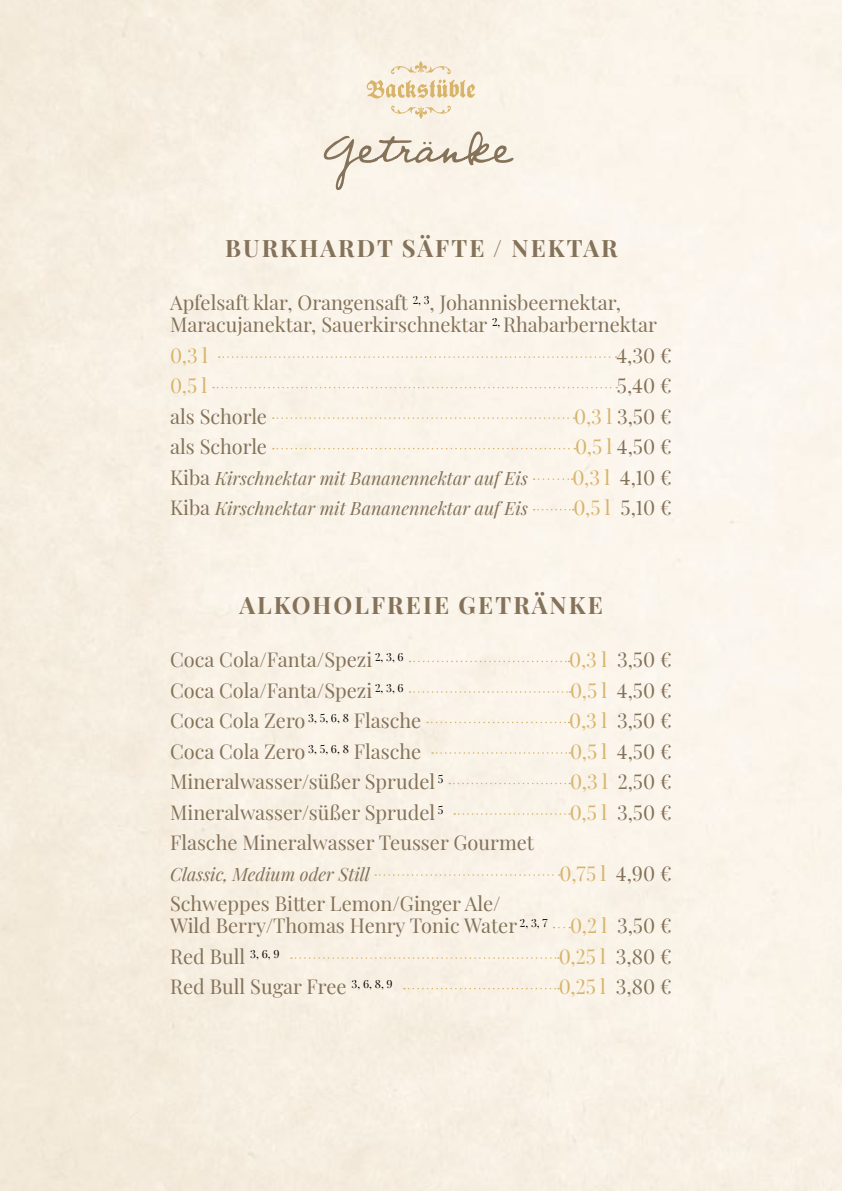
<style>
.page{position:relative;width:842px;height:1191px;background:#fff}
.page>*{position:absolute;margin:0;border:0;box-sizing:border-box;transform-origin:0 0}
.t1{font:700 24px "Playfair Display";letter-spacing:.09em;color:#847259}
.t2{font:20px/22px "Playfair Display";color:#847259}
.t3{font:20px "Playfair Display";color:#d7b46a}
.t4{font:italic 18px "Playfair Display";color:#847259}
.s1{color:#d7b46a}
.s2{font-style:normal;font-size:20px}
.s3{color:#847259}
</style>
<div class="page">
<svg style="left:219px;top:356px;width:398px;height:2px"></svg>
<svg style="left:213px;top:387px;width:404px;height:1px"></svg>
<svg style="left:273px;top:417px;width:301px;height:2px"></svg>
<svg style="left:273px;top:448px;width:302px;height:1px"></svg>
<svg style="left:534px;top:478px;width:39px;height:2px"></svg>
<svg style="left:534px;top:509px;width:40px;height:1px"></svg>
<svg style="left:409px;top:660px;width:160px;height:2px"></svg>
<svg style="left:409px;top:691px;width:161px;height:1px"></svg>
<svg style="left:427px;top:721px;width:142px;height:2px"></svg>
<svg style="left:432px;top:752px;width:138px;height:1px"></svg>
<svg style="left:449px;top:782px;width:121px;height:2px"></svg>
<svg style="left:454px;top:813px;width:116px;height:1px"></svg>
<svg style="left:375px;top:874px;width:185px;height:1px"></svg>
<svg style="left:553px;top:926px;width:17px;height:2px"></svg>
<svg style="left:291px;top:957px;width:268px;height:1px"></svg>
<svg style="left:404px;top:987px;width:155px;height:2px"></svg>
<svg style="left:324px;top:131px;width:189px;height:59px;background:#e8e0d3"></svg>
<svg style="left:367px;top:80px;width:108px;height:18px;background:#e9d5ae"></svg>
<svg style="left:390px;top:60px;width:61px;height:14px"></svg>
<svg style="left:391px;top:105px;width:60px;height:14px"></svg>
<p class="t2" style="left:422px;top:124px;width:12px">..</p>
<p class="t1" style="left:225px;top:229px;width:394px">BURKHARDT SÄFTE / NEKTAR</p>
<p class="t2" style="left:170px;top:290px;width:488px">Apfelsaft klar, Orangensaft <sup>2,</sup> <sup>3</sup>, Johannisbeernektar,<br>Maracujanektar, Sauerkirschnektar <sup>2,</sup> Rhabarbernektar</p>
<p class="t3" style="left:170px;top:340px;width:39px">0,3 l</p>
<p class="t2" style="left:616px;top:343px;width:57px">4,30 €</p>
<p class="t3" style="left:170px;top:370px;width:39px">0,5 l</p>
<p class="t2" style="left:617px;top:373px;width:56px">5,40 €</p>
<p class="t2" style="left:170px;top:404px;width:98px">als Schorle</p>
<p class="t2" style="left:574px;top:404px;width:99px"><span class="s1">0,3 l</span> 3,50 €</p>
<p class="t2" style="left:170px;top:434px;width:98px">als Schorle</p>
<p class="t2" style="left:575px;top:434px;width:98px"><span class="s1">0,5 l</span> 4,50 €</p>
<p class="t4" style="left:170px;top:464px;width:359px"><span class="s2">Kiba</span> Kirschnektar mit Bananennektar auf Eis</p>
<p class="t2" style="left:572px;top:465px;width:101px"><span class="s1">0,3 l</span> 4,10 €</p>
<p class="t4" style="left:170px;top:494px;width:359px"><span class="s2">Kiba</span> Kirschnektar mit Bananennektar auf Eis</p>
<p class="t2" style="left:573px;top:495px;width:100px"><span class="s1">0,5 l</span> 5,10 €</p>
<p class="t1" style="left:240px;top:586px;width:365px">ALKOHOLFREIE GETRÄNKE</p>
<p class="t2" style="left:170px;top:647px;width:235px">Coca Cola/Fanta/Spezi <sup>2,</sup> <sup>3,</sup> <sup>6</sup></p>
<p class="t2" style="left:569px;top:647px;width:104px"><span class="s1">0,3 l</span> 3,50 €</p>
<p class="t2" style="left:170px;top:677px;width:235px">Coca Cola/Fanta/Spezi <sup>2,</sup> <sup>3,</sup> <sup>6</sup></p>
<p class="t2" style="left:570px;top:677px;width:103px"><span class="s1">0,5 l</span> 4,50 €</p>
<p class="t2" style="left:170px;top:708px;width:253px">Coca Cola Zero <sup>3,</sup> <sup>5,</sup> <sup>6,</sup> <sup>8</sup> Flasche</p>
<p class="t2" style="left:569px;top:708px;width:104px"><span class="s1">0,3 l</span> 3,50 €</p>
<p class="t2" style="left:170px;top:738px;width:253px">Coca Cola Zero <sup>3,</sup> <sup>5,</sup> <sup>6,</sup> <sup>8</sup> Flasche</p>
<p class="t2" style="left:570px;top:738px;width:103px"><span class="s1">0,5 l</span> 4,50 €</p>
<p class="t2" style="left:170px;top:769px;width:275px">Mineralwasser/süßer Sprudel <sup>5</sup></p>
<p class="t2" style="left:570px;top:769px;width:103px"><span class="s1">0,3 l</span> 2,50 €</p>
<p class="t2" style="left:170px;top:799px;width:275px">Mineralwasser/süßer Sprudel <sup>5</sup></p>
<p class="t2" style="left:570px;top:799px;width:104px"><span class="s1">0,5 l</span> 3,50 €</p>
<p class="t2" style="left:170px;top:830px;width:365px">Flasche Mineralwasser Teusser Gourmet</p>
<p class="t4" style="left:170px;top:860px;width:201px">Classic, Medium oder Still</p>
<p class="t3" style="left:559px;top:857px;width:114px">0,75 l <span class="s3">4,90 €</span></p>
<p class="t2" style="left:170px;top:891px;width:503px">Schweppes Bitter Lemon/Ginger Ale/<br>Wild Berry/Thomas Henry Tonic Water <sup>2,</sup> <sup>3,</sup> <sup>7</sup> <span class="s1">0,2 l</span> 3,50 €</p>
<p class="t2" style="left:170px;top:943px;width:111px">Red Bull <sup>3,</sup> <sup>6,</sup> <sup>9</sup></p>
<p class="t3" style="left:559px;top:940px;width:115px">0,25 l <span class="s3">3,80 €</span></p>
<p class="t2" style="left:170px;top:974px;width:224px">Red Bull Sugar Free <sup>3,</sup> <sup>6,</sup> <sup>8,</sup> <sup>9</sup></p>
<p class="t3" style="left:559px;top:971px;width:115px">0,25 l <span class="s3">3,80 €</span></p>
</div>
